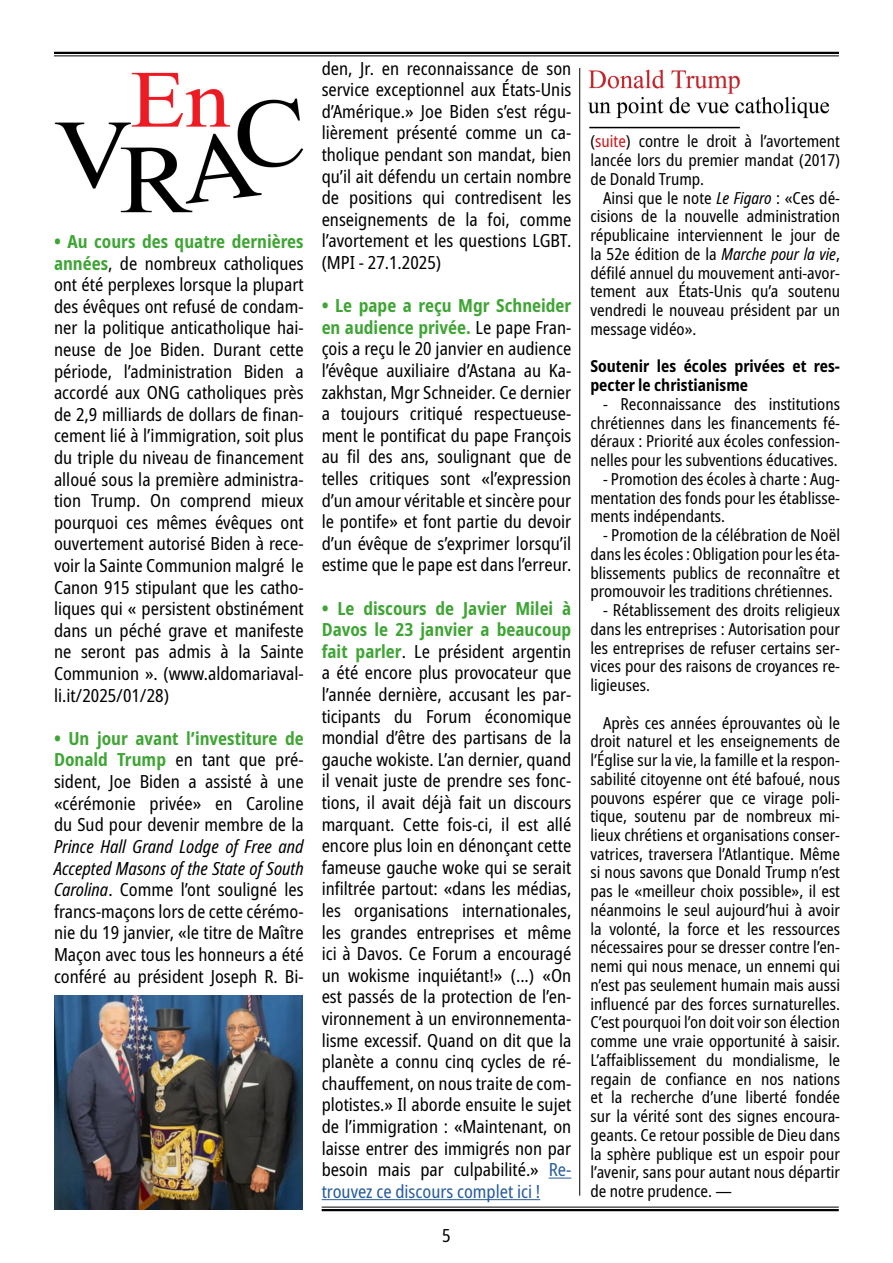
<style>
.page{position:relative;width:893px;height:1263px;background:#fff}
.page>*{position:absolute;margin:0;border:0;box-sizing:border-box;transform-origin:0 0}
.t1{font:condensed 18px/21.6px "Noto Sans";color:#000;text-align:justify}
.t2{font:condensed 16.5px/18.8px "Noto Sans";color:#000;text-align:justify}
.t3{font:700 condensed 16.5px/18.8px "Noto Sans";color:#000}
.s1{font-weight:700;color:#3fa535}
.s2{font-style:italic}
.s3{color:#275b9b}
.s4{color:#cd1719}
</style>
<div class="page">
<hr style="left:54px;top:52px;width:785px;height:2px;background:#000">
<hr style="left:54px;top:55px;width:785px;height:1px;background:#000">
<hr style="left:322px;top:1207px;width:517px;height:1px;background:#000">
<hr style="left:322px;top:1209px;width:517px;height:2px;background:#000">
<img style="left:54px;top:72px;width:250px;height:141px">
<img style="left:54px;top:995px;width:249px;height:215px">
<img style="left:588px;top:69px;width:242px;height:50px">
<hr style="left:589px;top:127px;width:151px;height:1px;background:#000">
<hr style="left:579px;top:68px;width:1px;height:1128px;background:#000">
<svg style="left:549px;top:1177px;width:22px;height:1px"></svg>
<hr style="left:322px;top:1199px;width:218px;height:1px;background:#275b9b">
<p class="t1" style="left:54px;top:231px;width:251px"><span class="s1">• Au cours des quatre dernières années</span>, de nombreux catholiques ont été perplexes lorsque la plupart des évêques ont refusé de condam&shy;ner la politique anticatholique hai&shy;neuse de Joe Biden. Durant cette période, l’administration Biden a accordé aux ONG catholiques près de 2,9 milliards de dollars de finan&shy;cement lié à l’immigration, soit plus du triple du niveau de financement alloué sous la première administra&shy;tion Trump. On comprend mieux pourquoi ces mêmes évêques ont ouvertement autorisé Biden à rece&shy;voir la Sainte Communion malgré le Canon 915 stipulant que les catho&shy;liques qui « persistent obstinément dans un péché grave et manifeste ne seront pas admis à la Sainte Communion ». (www.aldomariaval&shy;li.it/2025/01/28)</p>
<p class="t1" style="left:54px;top:728px;width:251px"><span class="s1">• Un jour avant l’investiture de Donald Trump</span> en tant que pré&shy;sident, Joe Biden a assisté à une «cérémonie privée» en Caroline du Sud pour devenir membre de la</p>
<p class="t1" style="left:54px;top:836px;width:251px"><span class="s2">Prince Hall Grand Lodge of Free and Accepted Masons of the State of South Carolina</span>. Comme l’ont souligné les francs-maçons lors de cette cérémo&shy;nie du 19 janvier, «le titre de Maître Maçon avec tous les honneurs a été conféré au président Joseph R. Bi-</p>
<p class="t1" style="left:322px;top:58px;width:251px">den, Jr. en reconnaissance de son service exceptionnel aux États-Unis d’Amérique.» Joe Biden s’est régu&shy;lièrement présenté comme un ca&shy;tholique pendant son mandat, bien qu’il ait défendu un certain nombre de positions qui contredisent les enseignements de la foi, comme l’avortement et les questions LGBT. (MPI - 27.1.2025)</p>
<p class="t1" style="left:322px;top:295px;width:251px"><span class="s1">• Le pape a reçu Mgr Schneider en audience privée.</span> Le pape Fran&shy;çois a reçu le 20 janvier en audience l’évêque auxiliaire d’Astana au Ka&shy;zakhstan, Mgr Schneider. Ce dernier a toujours critiqué respectueuse&shy;ment le pontificat du pape François au fil des ans, soulignant que de telles critiques sont «l’expression d’un amour véritable et sincère pour le pontife» et font partie du devoir d’un évêque de s’exprimer lorsqu’il estime que le pape est dans l’erreur.</p>
<p class="t1" style="left:322px;top:598px;width:251px"><span class="s1">• Le discours de Javier Milei à Davos le 23 janvier a beaucoup fait parler</span>. Le président argentin a été encore plus provocateur que l’année dernière, accusant les par&shy;ticipants du Forum économique mondial d’être des partisans de la gauche wokiste. L’an dernier, quand il venait juste de prendre ses fonc&shy;tions, il avait déjà fait un discours marquant. Cette fois-ci, il est allé encore plus loin en dénonçant cette fameuse gauche woke qui se serait infiltrée partout: «dans les médias, les organisations internationales, les grandes entreprises et même ici à Davos. Ce Forum a encouragé un wokisme inquiétant!» (...) «On est passés de la protection de l’en&shy;vironnement à un environnementa&shy;lisme excessif. Quand on dit que la planète a connu cinq cycles de ré&shy;chauffement, on nous traite de com&shy;plotistes.» Il aborde ensuite le sujet de l’immigration : «Maintenant, on laisse entrer des immigrés non par besoin mais par culpabilité.» <span class="s3">Re&shy;trouvez ce discours complet ici !</span></p>
<p class="t1" style="left:442px;top:1225px;width:10px">5</p>
<p class="t2" style="left:590px;top:132px;width:251px">(<span class="s4">suite</span>) contre le droit à l’avortement lancée lors du premier mandat (2017) de Donald Trump.</p>
<p class="t2" style="left:590px;top:189px;width:251px;text-indent:13px">Ainsi que le note <span class="s2">Le Figaro</span> : «Ces dé&shy;cisions de la nouvelle administration républicaine interviennent le jour de la 52e édition de la <span class="s2">Marche pour la vie</span>, défilé annuel du mouvement anti-avor&shy;tement aux États-Unis qu’a soutenu vendredi le nouveau président par un message vidéo».</p>
<p class="t3" style="left:590px;top:357px;width:251px">Soutenir les écoles privées et res&shy;pecter le christianisme</p>
<p class="t2" style="left:590px;top:395px;width:251px;text-indent:13px">- Reconnaissance des institutions chrétiennes dans les financements fé&shy;déraux : Priorité aux écoles confession&shy;nelles pour les subventions éducatives.</p>
<p class="t2" style="left:590px;top:470px;width:251px;text-indent:13px">- Promotion des écoles à charte : Aug&shy;mentation des fonds pour les établisse&shy;ments indépendants.</p>
<p class="t2" style="left:590px;top:526px;width:251px;text-indent:13px">- Promotion de la célébration de Noël dans les écoles : Obligation pour les éta&shy;blissements publics de reconnaître et promouvoir les traditions chrétiennes.</p>
<p class="t2" style="left:590px;top:601px;width:251px;text-indent:13px">- Rétablissement des droits religieux dans les entreprises : Autorisation pour les entreprises de refuser certains ser&shy;vices pour des raisons de croyances re&shy;ligieuses.</p>
<p class="t2" style="left:590px;top:714px;width:251px;text-indent:13px">Après ces années éprouvantes où le droit naturel et les enseignements de l’Église sur la vie, la famille et la respon&shy;sabilité citoyenne ont été bafoué, nous pouvons espérer que ce virage poli&shy;tique, soutenu par de nombreux mi&shy;lieux chrétiens et organisations conser&shy;vatrices, traversera l’Atlantique. Même si nous savons que Donald Trump n’est pas le «meilleur choix possible», il est néanmoins le seul aujourd’hui à avoir la volonté, la force et les ressources nécessaires pour se dresser contre l’en&shy;nemi qui nous menace, un ennemi qui n’est pas seulement humain mais aussi influencé par des forces surnaturelles.<br>C’est pourquoi l’on doit voir son élection comme une vraie opportunité à saisir.<br>L’affaiblissement du mondialisme, le regain de confiance en nos nations et la recherche d’une liberté fondée sur la vérité sont des signes encoura&shy;geants. Ce retour possible de Dieu dans la sphère publique est un espoir pour l’avenir, sans pour autant nous départir de notre prudence. —</p>
</div>
